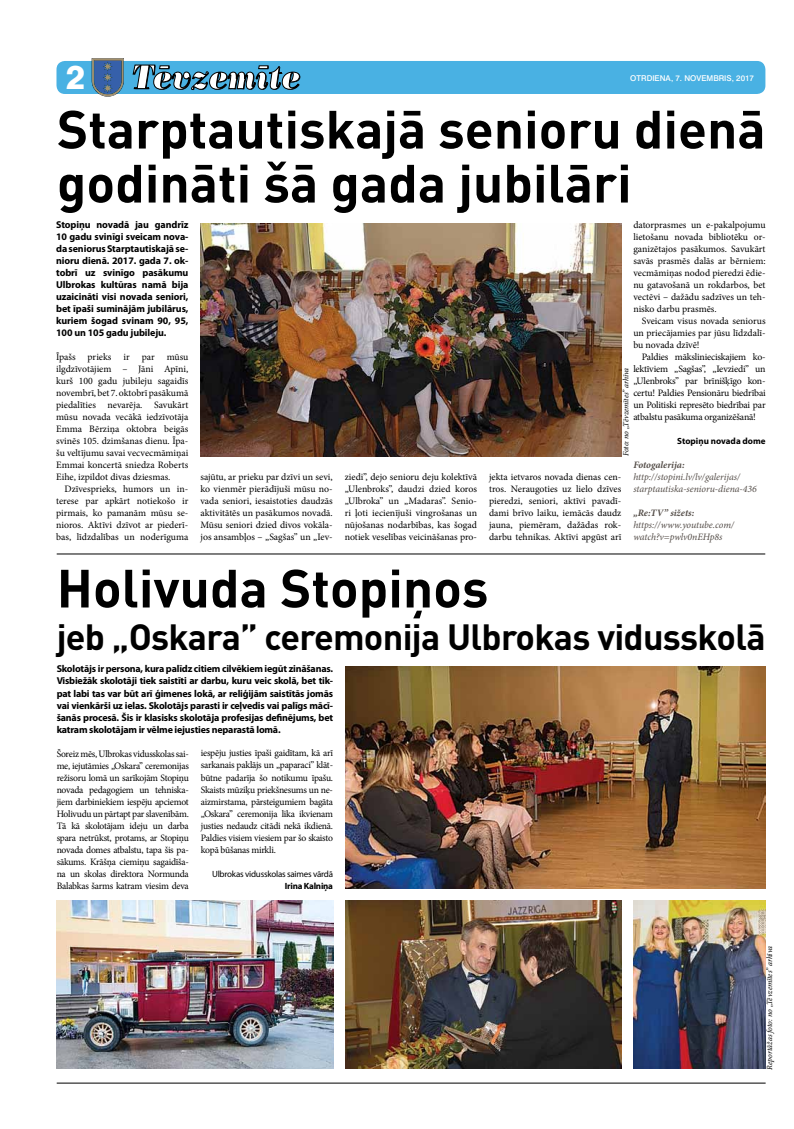
<style>
.page{position:relative;width:794px;height:1129px;background:#fff}
.page>*{position:absolute;margin:0;border:0;box-sizing:border-box;transform-origin:0 0}
.t1{font:700 52.9px/54px "DIN Pro";color:#000}
.t2{font:700 36px "DIN Pro";letter-spacing:-.02em;color:#000}
.t3{font:800 33px "Swiss 721 TL";color:#fff}
.t4{font:700 10px/12px "Myriad Pro";letter-spacing:-.015em;color:#000;text-align:justify}
.t5{font:9.8px/12px "Minion Pro";letter-spacing:-.005em;color:#000;text-align:justify}
.t6{font:italic 9.8px/12px "Minion Pro";letter-spacing:-.005em;color:#544d48}
.t7{font:italic 700 9.8px "Minion Pro";color:#544d48}
.t8{font:9px "Myriad Pro";letter-spacing:-.025em;color:#000}
.t9{font:700 9px "Myriad Pro";letter-spacing:-.005em;color:#000}
.t10{font:700 9px "Myriad Pro";letter-spacing:-.025em;color:#000}
.t11{font:italic 8px "Minion Pro";letter-spacing:-.01em;color:#000}
.t12{font:500 8px "Swiss 721 TL";color:#fff}
</style>
<div class="page">
<hr style="left:57px;top:1082px;width:708px;height:1px;background:#000">
<div style="left:56px;top:61px;width:709px;height:33px;background:#49b1e3;border-radius:9px"></div>
<svg style="left:92px;top:58px;width:32px;height:39px"></svg>
<svg style="left:133px;top:65px;width:167px;height:25px"></svg>
<img style="left:201px;top:223px;width:420px;height:233px">
<hr style="left:57px;top:553px;width:708px;height:1px;background:#000">
<img style="left:345px;top:666px;width:420px;height:222px">
<img style="left:57px;top:900px;width:276px;height:168px">
<img style="left:345px;top:900px;width:276px;height:168px">
<img style="left:633px;top:900px;width:132px;height:168px">
<h3 class="t3" style="left:66px;top:56px;width:21px">2</h3>
<p class="t12" style="left:630px;top:72px;width:125px">OTRDIENA, 7. NOVEMBRIS, 2017</p>
<h1 class="t1" style="left:57px;top:100px;width:710px">Starptautiskajā senioru dienā godināti šā gada jubilāri</h1>
<p class="t4" style="left:56px;top:218px;width:134px">Stopiņu novadā jau gandrīz 10 gadu svinīgi sveicam nova&shy;da seniorus Starptautiskajā se&shy;nioru dienā. 2017. gada 7. ok&shy;tobrī uz svinīgo pasākumu Ulbrokas kultūras namā bija uzaicināti visi novada seniori, bet īpaši suminājām jubilārus, kuriem šogad svinam 90, 95, 100 un 105 gadu jubileju.</p>
<p class="t5" style="left:56px;top:351px;width:134px">Īpašs prieks ir par mūsu ilgdzīvotājiem – Jāni Apīni, kurš 100 gadu jubileju sagaidīs novembrī, bet 7. oktobrī pasākumā piedalīties nevarēja. Savukārt mūsu novada vecākā iedzīvotāja Emma Bērziņa oktobra beigās svinēs 105. dzimšanas dienu. Īpa&shy;šu veltījumu savai vecvecmāmiņai Emmai koncertā sniedza Roberts Eihe, izpildot divas dziesmas.</p>
<p class="t5" style="left:56px;top:483px;width:134px;text-indent:9px">Dzīvesprieks, humors un in&shy;terese par apkārt notiekošo ir pirmais, ko pamanām mūsu se&shy;nioros. Aktīvi dzīvot ar piederī&shy;bas, līdzdalības un noderīguma</p>
<p class="t5" style="left:633px;top:219px;width:134px">datorprasmes un e-pakalpojumu lietošanu novada bibliotēku or&shy;ganizētajos pasākumos. Savukārt savās prasmēs dalās ar bērniem: vecmāmiņas nodod pieredzi ēdie&shy;nu gatavošanā un rokdarbos, bet vectēvi – dažādu sadzīves un teh&shy;nisko darbu prasmēs.</p>
<p class="t5" style="left:633px;top:315px;width:134px;text-indent:9px">Sveicam visus novada seniorus un priecājamies par jūsu līdzdalī&shy;bu novada dzīvē!</p>
<p class="t5" style="left:633px;top:351px;width:134px;text-indent:9px">Paldies mākslinieciskajiem ko&shy;lektīviem „Sagšas”, „Ievziedi” un „Ulenbroks” par brīnišķīgo kon&shy;certu! Paldies Pensionāru biedrībai un Politiski represēto biedrībai par atbalstu pasākuma organizēšanā!</p>
<p class="t9" style="left:677px;top:435px;width:90px">Stopiņu novada dome</p>
<p class="t7" style="left:633px;top:458px;width:53px">Fotogalerija:</p>
<p class="t6" style="left:633px;top:471px;width:125px">http://stopini.lv/lv/galerijas/ starptautiska-senioru-diena-436</p>
<p class="t7" style="left:633px;top:506px;width:62px">„Re:TV” sižets:</p>
<p class="t6" style="left:633px;top:519px;width:102px">https://www.youtube.com/ watch?v=pwlv0nEHp8s</p>
<p class="t11" style="left:620px;top:456px;width:90px;rotate:-90deg">Foto: no „Tēvzemītes” arhīva</p>
<p class="t5" style="left:200px;top:471px;width:134px">sajūtu, ar prieku par dzīvi un sevi, ko vienmēr pierādījuši mūsu no&shy;vada seniori, iesaistoties daudzās aktivitātēs un pasākumos novadā.<br>Mūsu seniori dzied divos vokāla&shy;jos ansambļos – „Sagšas” un „Iev-</p>
<p class="t5" style="left:345px;top:471px;width:134px">ziedi”, dejo senioru deju kolektīvā „Ulenbroks”, daudzi dzied koros „Ulbroka” un „Madaras”. Senio&shy;ri ļoti iecienījuši vingrošanas un nūjošanas nodarbības, kas šogad notiek veselības veicināšanas pro-</p>
<p class="t5" style="left:489px;top:471px;width:134px">jekta ietvaros novada dienas cen&shy;tros. Neraugoties uz lielo dzīves pieredzi, seniori, aktīvi pavadī&shy;dami brīvo laiku, iemācās daudz jauna, piemēram, dažādas rok&shy;darbu tehnikas. Aktīvi apgūst arī</p>
<h1 class="t1" style="left:57px;top:559px;width:433px">Holivuda Stopiņos</h1>
<h2 class="t2" style="left:57px;top:612px;width:710px">jeb „Oskara” ceremonija Ulbrokas vidusskolā</h2>
<p class="t4" style="left:57px;top:662px;width:278px">Skolotājs ir persona, kura palīdz citiem cilvēkiem iegūt zināšanas.<br>Visbiežāk skolotāji tiek saistīti ar darbu, kuru veic skolā, bet tik&shy;pat labi tas var būt arī ģimenes lokā, ar reliģijām saistītās jomās vai vienkārši uz ielas. Skolotājs parasti ir ceļvedis vai palīgs mācī&shy;šanās procesā. Šis ir klasisks skolotāja profesijas definējums, bet katram skolotājam ir vēlme iejusties neparastā lomā.</p>
<p class="t5" style="left:57px;top:747px;width:134px">Šoreiz mēs, Ulbrokas vidusskolas sai&shy;me, iejutāmies „Oskara” ceremonijas režisoru lomā un sarīkojām Stopiņu novada pedagogiem un tehniska&shy;jiem darbiniekiem iespēju apciemot Holivudu un pārtapt par slavenībām.<br>Tā kā skolotājam ideju un darba spara netrūkst, protams, ar Stopiņu novada domes atbalstu, tapa šis pa&shy;sākums. Krāšņa ciemiņu sagaidīša&shy;na un skolas direktora Normunda Balabkas šarms katram viesim deva</p>
<p class="t5" style="left:201px;top:747px;width:134px">iespēju justies īpaši gaidītam, kā arī sarkanais paklājs un „paparaci” klāt&shy;būtne padarīja šo notikumu īpašu.<br>Skaists mūziķu priekšnesums un ne&shy;aizmirstama, pārsteigumiem bagāta „Oskara” ceremonija lika ikvienam justies nedaudz citādi nekā ikdienā.<br>Paldies visiem viesiem par šo skaisto kopā būšanas mirkli.</p>
<p class="t8" style="left:212px;top:867px;width:122px">Ulbrokas vidusskolas saimes vārdā</p>
<p class="t10" style="left:285px;top:879px;width:50px">Irina Kalniņa</p>
<p class="t11" style="left:764px;top:1069px;width:125px;rotate:-90deg">Reportāžas foto: no „Tēvzemītes” arhīva</p>
</div>
